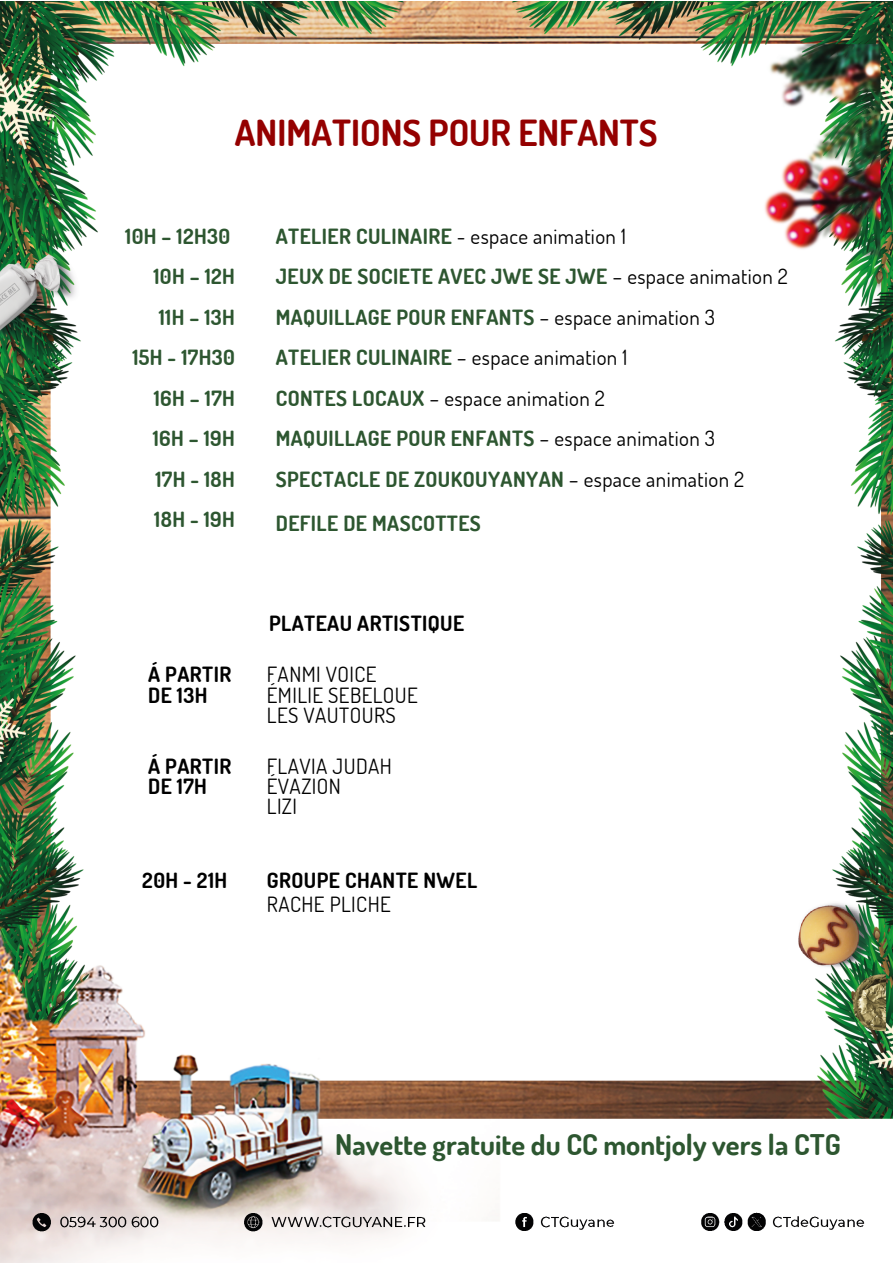
<style>
.page{position:relative;width:893px;height:1264px;background:#fff}
.page>*{position:absolute;margin:0;border:0;box-sizing:border-box;transform-origin:0 0}
.t1{font:700 36px "Dosis";color:#940000}
.t2{font:700 28.5px "Dosis";color:#2d5630}
.t3{font:700 21px "Dosis";letter-spacing:.02em;color:#2d5630}
.t4{font:21px "Dosis";letter-spacing:.02em;color:#000}
.t5{font:700 21px "Dosis";letter-spacing:.02em;color:#000}
.s1{font-weight:700;color:#2d5630}
.s2{font-weight:400;color:#000}
</style>
<div class="page">
<img style="left:0;top:1px;width:892px;height:1261px">
<p class="t1" style="left:235px;top:109px;width:424px">ANIMATIONS POUR ENFANTS</p>
<p class="t3" style="left:125px;top:222px;width:107px">10H – 12H30</p>
<p class="t3" style="left:153px;top:263px;width:83px">10H – 12H</p>
<p class="t3" style="left:159px;top:303px;width:78px">11H – 13H</p>
<p class="t3" style="left:132px;top:344px;width:104px">15H - 17H30</p>
<p class="t3" style="left:154px;top:384px;width:83px">16H – 17H</p>
<p class="t3" style="left:153px;top:425px;width:84px">16H – 19H</p>
<p class="t3" style="left:155px;top:465px;width:81px">17H - 18H</p>
<p class="t3" style="left:154px;top:506px;width:82px">18H - 19H</p>
<p class="t5" style="left:148px;top:661px;width:85px">Á PARTIR</p>
<p class="t5" style="left:148px;top:681px;width:61px">DE 13H</p>
<p class="t5" style="left:148px;top:752px;width:85px">Á PARTIR</p>
<p class="t5" style="left:148px;top:772px;width:60px">DE 17H</p>
<p class="t4" style="left:276px;top:222px;width:352px"><span class="s1">ATELIER CULINAIRE</span> - espace animation 1</p>
<p class="t3" style="left:276px;top:263px;width:513px">JEUX DE SOCIETE AVEC JWE SE JWE <span class="s2">– espace animation 2</span></p>
<p class="t3" style="left:276px;top:303px;width:441px">MAQUILLAGE POUR ENFANTS <span class="s2">– espace animation 3</span></p>
<p class="t4" style="left:276px;top:344px;width:353px"><span class="s1">ATELIER CULINAIRE</span> – espace animation 1</p>
<p class="t4" style="left:276px;top:384px;width:330px"><span class="s1">CONTES LOCAUX</span> – espace animation 2</p>
<p class="t3" style="left:276px;top:425px;width:441px">MAQUILLAGE POUR ENFANTS <span class="s2">– espace animation 3</span></p>
<p class="t3" style="left:276px;top:465px;width:470px">SPECTACLE DE ZOUKOUYANYAN <span class="s2">– espace animation 2</span></p>
<p class="t3" style="left:276px;top:509px;width:207px">DEFILE DE MASCOTTES</p>
<p class="t5" style="left:269px;top:609px;width:197px">PLATEAU ARTISTIQUE</p>
<p class="t4" style="left:267px;top:661px;width:111px">FANMI VOICE</p>
<p class="t4" style="left:267px;top:681px;width:152px">ÉMILIE SEBELOUE</p>
<p class="t4" style="left:267px;top:701px;width:130px">LES VAUTOURS</p>
<p class="t4" style="left:267px;top:752px;width:127px">FLAVIA JUDAH</p>
<p class="t4" style="left:267px;top:772px;width:76px">ÉVAZION</p>
<p class="t4" style="left:267px;top:792px;width:32px">LIZI</p>
<p class="t5" style="left:142px;top:866px;width:86px">20H - 21H</p>
<p class="t5" style="left:267px;top:866px;width:212px">GROUPE CHANTE NWEL</p>
<p class="t4" style="left:267px;top:890px;width:125px">RACHE PLICHE</p>
<p class="t2" style="left:335px;top:1126px;width:507px">Navette gratuite du CC montjoly vers la CTG</p>
</div>
